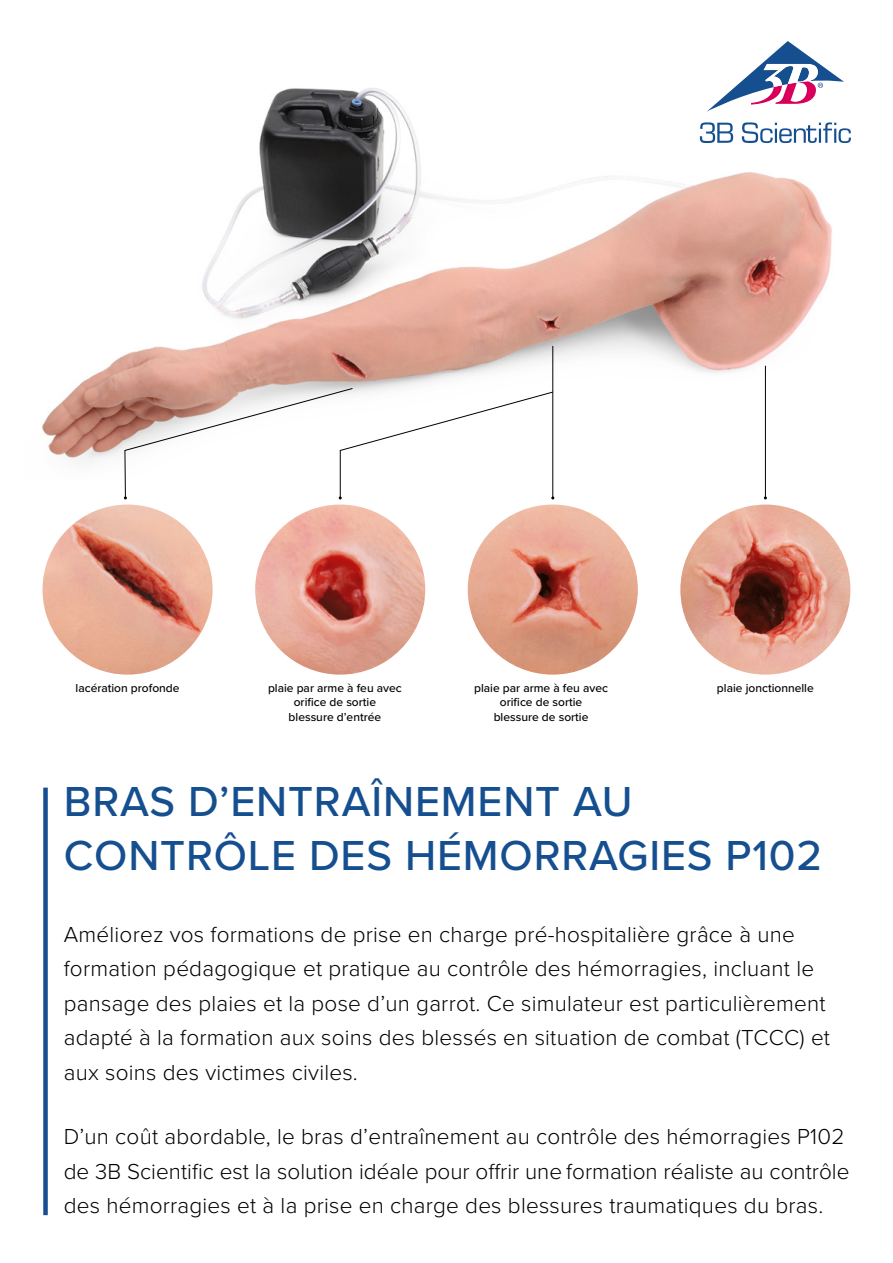
<style>
.page{position:relative;width:893px;height:1263px;background:#fff}
.page>*{position:absolute;margin:0;border:0;box-sizing:border-box;transform-origin:0 0}
.t1{font:500 43.5px/54px "Proxima Nova";letter-spacing:.02em;color:#154f90}
.t2{font:300 22.5px/34.5px "Proxima Nova";letter-spacing:.01em;color:#000}
.t3{font:500 12px/14.4px "Proxima Nova";color:#000;text-align:center}
</style>
<div class="page">
<img style="left:42px;top:88px;width:804px;height:392px">
<div style="left:43px;top:788px;width:5px;height:427px;background:#154f90"></div>
<img style="left:255px;top:504px;width:170px;height:171px;border-radius:85px">
<img style="left:468px;top:504px;width:170px;height:171px;border-radius:85px">
<img style="left:43px;top:504px;width:170px;height:171px;border-radius:85px">
<img style="left:680px;top:504px;width:170px;height:171px;border-radius:85px">
<hr style="left:765px;top:366px;width:1px;height:132px;background:#000">
<hr style="left:552px;top:346px;width:1px;height:152px;background:#000">
<svg style="left:124px;top:387px;width:430px;height:112px"></svg>
<svg style="left:700px;top:122px;width:33px;height:21px"></svg>
<svg style="left:707px;top:41px;width:137px;height:71px"></svg>
<svg style="left:742px;top:122px;width:109px;height:21px"></svg>
<p class="t3" style="left:76px;top:680px;width:106px">lacération profonde</p>
<p class="t3" style="left:268px;top:680px;width:135px">plaie par arme à feu avec orifice de sortie<br>blessure d’entrée</p>
<p class="t3" style="left:474px;top:680px;width:135px">plaie par arme à feu avec orifice de sortie<br>blessure de sortie</p>
<p class="t3" style="left:717px;top:680px;width:98px">plaie jonctionnelle</p>
<h1 class="t1" style="left:64px;top:773px;width:760px">BRAS D’ENTRAÎNEMENT AU<br>CONTRÔLE DES HÉMORRAGIES P102</h1>
<p class="t2" style="left:64px;top:916px;width:768px">Améliorez vos formations de prise en charge pré-hospitalière grâce à une formation pédagogique et pratique au contrôle des hémorragies, incluant le pansage des plaies et la pose d’un garrot. Ce simulateur est particulièrement adapté à la formation aux soins des blessés en situation de combat (TCCC) et aux soins des victimes civiles.</p>
<p class="t2" style="left:64px;top:1118px;width:787px">D’un coût abordable, le bras d’entraînement au contrôle des hémorragies P102 de 3B Scientific est la solution idéale pour offrir une formation réaliste au contrôle des hémorragies et à la prise en charge des blessures traumatiques du bras.</p>
</div>
